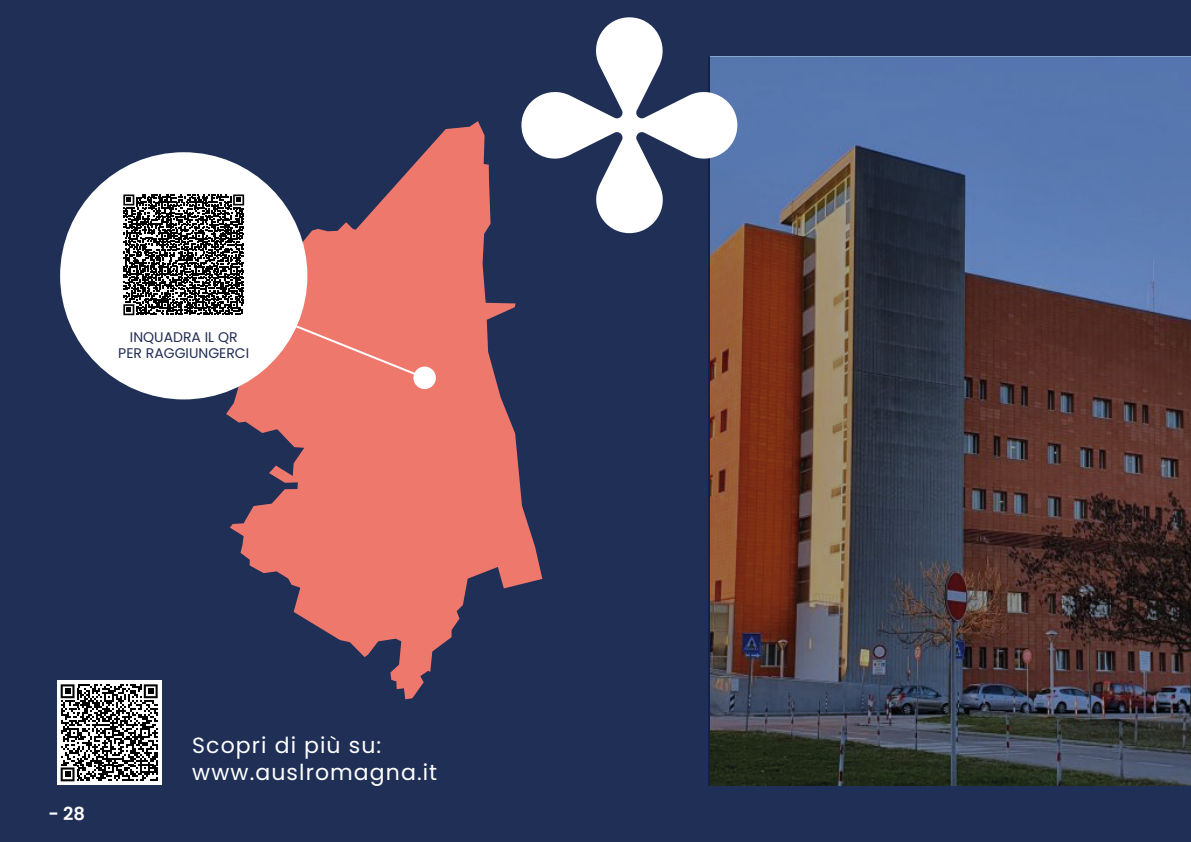
<style>
.page{position:relative;width:1191px;height:842px;background:#1f2f56}
.page>*{position:absolute;margin:0;border:0;box-sizing:border-box;transform-origin:0 0}
.t1{font:22px "Poppins";letter-spacing:.05em;color:#fff}
.t2{font:600 18px "Poppins";color:#fff}
.t3{font:14px "Poppins";color:#222f55}
</style>
<div class="page">
<svg style="left:226px;top:121px;width:316px;height:578px;fill:#ef786d"></svg>
<div style="left:413px;top:367px;width:23px;height:22px;background:#fff;border-radius:50%"></div>
<div style="left:60px;top:152px;width:247px;height:247px;background:#fff;border-radius:50%"></div>
<img style="left:709px;top:57px;width:482px;height:728px">
<div style="left:57px;top:680px;width:105px;height:105px;background:#fff"></div>
<svg style="left:61px;top:684px;width:97px;height:97px"></svg>
<svg style="left:123px;top:194px;width:304px;height:186px"></svg>
<svg style="left:521px;top:17px;width:216px;height:216px"></svg>
<p class="t3" style="left:130px;top:329px;width:109px">INQUADRA IL QR</p>
<p class="t3" style="left:118px;top:345px;width:132px">PER RAGGIUNGERCI</p>
<p class="t2" style="left:48px;top:803px;width:38px">- 28</p>
<p class="t1" style="left:192px;top:733px;width:190px">Scopri di più su:</p>
<p class="t1" style="left:192px;top:759px;width:246px">www.auslromagna.it</p>
</div>
